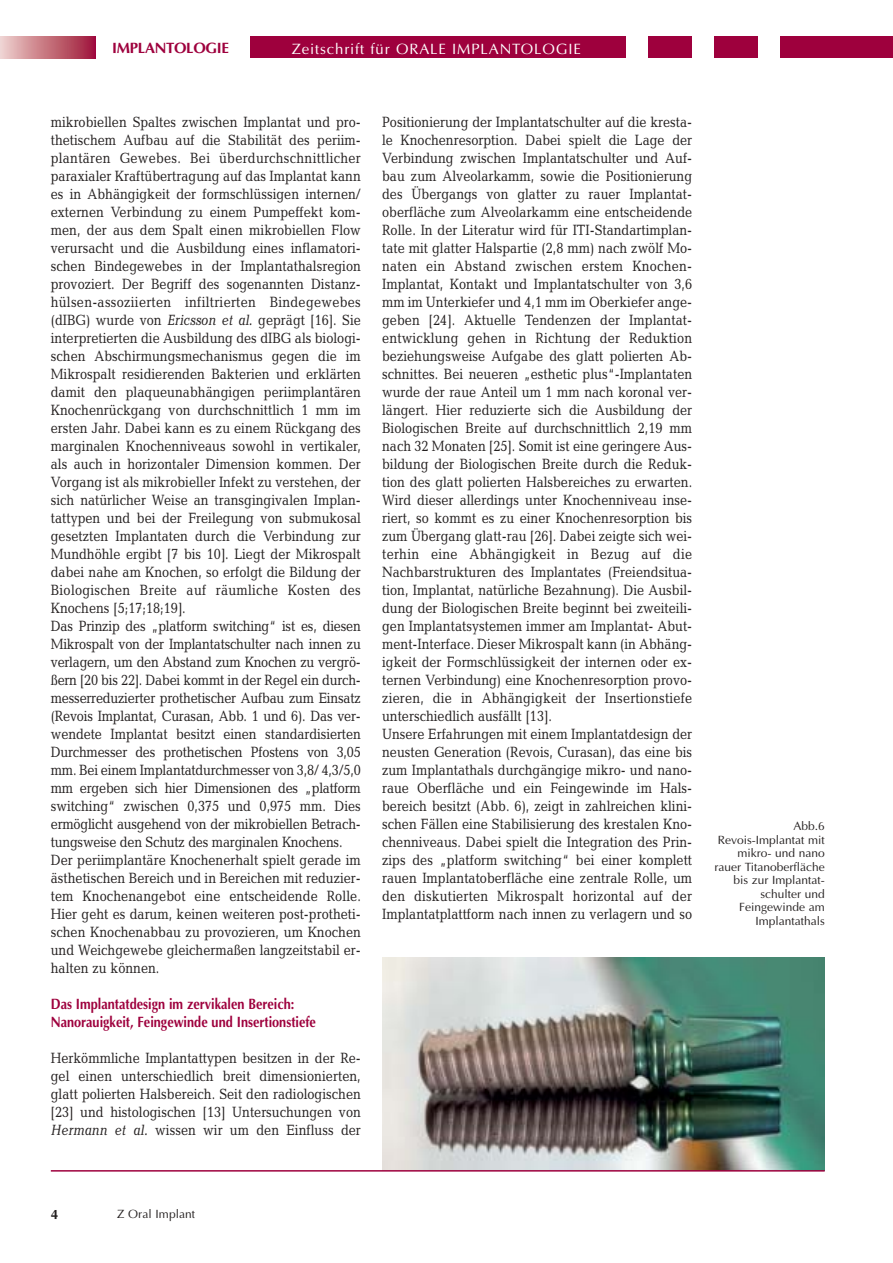
<style>
.page{position:relative;width:893px;height:1263px;background:#fff}
.page>*{position:absolute;margin:0;border:0;box-sizing:border-box;transform-origin:0 0}
.t1{font:15px/18px "Candida";color:#231f1f;scale:.85 1}
.t2{font:700 15px/18px "Optima";color:#9e003d;scale:.85 1}
.t3{font:15px "Optima";letter-spacing:.055em;color:#fff}
.t4{font:700 15px "Optima";letter-spacing:-.02em;color:#9e003d}
.t5{font:700 13.5px "Optima";color:#231f1f}
.t6{font:12px/13.5px "Optima";color:#231f1f;text-align:right}
.s1{font-style:italic}
</style>
<div class="page">
<div style="left:96px;top:37px;width:797px;height:21px;background:#9e003d"></div>
<div style="left:626px;top:27px;width:21px;height:46px;background:#fff"></div>
<div style="left:692px;top:24px;width:21px;height:47px;background:#fff"></div>
<div style="left:758px;top:26px;width:22px;height:46px;background:#fff"></div>
<svg style="left:0;top:37px;width:96px;height:21px;background:#c67280"></svg>
<div style="left:96px;top:25px;width:154px;height:43px;background:#fff"></div>
<img style="left:382px;top:957px;width:443px;height:213px">
<hr style="left:51px;top:1170px;width:774px;height:1px;background:#9e003d">
<p class="t4" style="left:112px;top:42px;width:118px">IMPLANTOLOGIE</p>
<p class="t3" style="left:292px;top:42px;width:291px">Zeitschrift für ORALE IMPLANTOLOGIE</p>
<p class="t1" style="left:51px;top:114px;width:366px">mikrobiellen Spaltes zwischen Implantat und pro&shy;thetischem Aufbau auf die Stabilität des periim&shy;plantären Gewebes. Bei überdurchschnittlicher paraxialer Kraftübertragung auf das Implantat kann es in Abhängigkeit der formschlüssigen internen/ externen Verbindung zu einem Pumpeffekt kom&shy;men, der aus dem Spalt einen mikrobiellen Flow verursacht und die Ausbildung eines inflamatori&shy;schen Bindegewebes in der Implantathalsregion provoziert. Der Begriff des sogenannten Distanz&shy;hülsen-assoziierten infiltrierten Bindegewebes (dIBG) wurde von <span class="s1">Ericsson et al.</span> geprägt [16]. Sie interpretierten die Ausbildung des dIBG als biologi&shy;schen Abschirmungsmechanismus gegen die im Mikrospalt residierenden Bakterien und erklärten damit den plaqueunabhängigen periimplantären Knochenrückgang von durchschnittlich 1 mm im ersten Jahr. Dabei kann es zu einem Rückgang des marginalen Knochenniveaus sowohl in vertikaler, als auch in horizontaler Dimension kommen. Der Vorgang ist als mikrobieller Infekt zu verstehen, der sich natürlicher Weise an transgingivalen Implan&shy;tattypen und bei der Freilegung von submukosal gesetzten Implantaten durch die Verbindung zur Mundhöhle ergibt [7 bis 10]. Liegt der Mikrospalt dabei nahe am Knochen, so erfolgt die Bildung der Biologischen Breite auf räumliche Kosten des Knochens [5;17;18;19].<br>Das Prinzip des „platform switching“ ist es, diesen Mikrospalt von der Implantatschulter nach innen zu verlagern, um den Abstand zum Knochen zu vergrö&shy;ßern [20 bis 22]. Dabei kommt in der Regel ein durch&shy;messerreduzierter prothetischer Aufbau zum Einsatz (Revois Implantat, Curasan, Abb. 1 und 6). Das ver&shy;wendete Implantat besitzt einen standardisierten Durchmesser des prothetischen Pfostens von 3,05 mm. Bei einem Implantatdurchmesser von 3,8/ 4,3/5,0 mm ergeben sich hier Dimensionen des „platform switching“ zwischen 0,375 und 0,975 mm. Dies ermöglicht ausgehend von der mikrobiellen Betrach&shy;tungsweise den Schutz des marginalen Knochens.<br>Der periimplantäre Knochenerhalt spielt gerade im ästhetischen Bereich und in Bereichen mit reduzier&shy;tem Knochenangebot eine entscheidende Rolle.<br>Hier geht es darum, keinen weiteren post-protheti&shy;schen Knochenabbau zu provozieren, um Knochen und Weichgewebe gleichermaßen langzeitstabil er&shy;halten zu können.</p>
<p class="t2" style="left:51px;top:996px;width:313px">Das Implantatdesign im zervikalen Bereich:<br>Nanorauigkeit, Feingewinde und Insertionstiefe</p>
<p class="t1" style="left:51px;top:1050px;width:366px;text-align:justify">Herkömmliche Implantattypen besitzen in der Re&shy;gel einen unterschiedlich breit dimensionierten, glatt polierten Halsbereich. Seit den radiologischen [23] und histologischen [13] Untersuchungen von <span class="s1">Hermann et al.</span> wissen wir um den Einfluss der</p>
<p class="t1" style="left:382px;top:114px;width:366px">Positionierung der Implantatschulter auf die kresta&shy;le Knochenresorption. Dabei spielt die Lage der Verbindung zwischen Implantatschulter und Auf&shy;bau zum Alveolarkamm, sowie die Positionierung des Übergangs von glatter zu rauer Implantat&shy;oberfläche zum Alveolarkamm eine entscheidende Rolle. In der Literatur wird für ITI-Standartimplan&shy;tate mit glatter Halspartie (2,8 mm) nach zwölf Mo&shy;naten ein Abstand zwischen erstem Knochen-Implantat, Kontakt und Implantatschulter von 3,6 mm im Unterkiefer und 4,1 mm im Oberkiefer ange&shy;geben [24]. Aktuelle Tendenzen der Implantat&shy;entwicklung gehen in Richtung der Reduktion beziehungsweise Aufgabe des glatt polierten Ab&shy;schnittes. Bei neueren „esthetic plus“-Implantaten wurde der raue Anteil um 1 mm nach koronal ver&shy;längert. Hier reduzierte sich die Ausbildung der Biologischen Breite auf durchschnittlich 2,19 mm nach 32 Monaten [25]. Somit ist eine geringere Aus&shy;bildung der Biologischen Breite durch die Reduk&shy;tion des glatt polierten Halsbereiches zu erwarten.<br>Wird dieser allerdings unter Knochenniveau inse&shy;riert, so kommt es zu einer Knochenresorption bis zum Übergang glatt-rau [26]. Dabei zeigte sich wei&shy;terhin eine Abhängigkeit in Bezug auf die Nachbarstrukturen des Implantates (Freiendsitua&shy;tion, Implantat, natürliche Bezahnung). Die Ausbil&shy;dung der Biologischen Breite beginnt bei zweiteili&shy;gen Implantatsystemen immer am Implantat- Abut&shy;ment-Interface. Dieser Mikrospalt kann (in Abhäng&shy;igkeit der Formschlüssigkeit der internen oder ex&shy;ternen Verbindung) eine Knochenresorption provo&shy;zieren, die in Abhängigkeit der Insertionstiefe unterschiedlich ausfällt [13].<br>Unsere Erfahrungen mit einem Implantatdesign der neusten Generation (Revois, Curasan), das eine bis zum Implantathals durchgängige mikro- und nano&shy;raue Oberfläche und ein Feingewinde im Hals&shy;bereich besitzt (Abb. 6), zeigt in zahlreichen klini&shy;schen Fällen eine Stabilisierung des krestalen Kno&shy;chenniveaus. Dabei spielt die Integration des Prin&shy;zips des „platform switching“ bei einer komplett rauen Implantatoberfläche eine zentrale Rolle, um den diskutierten Mikrospalt horizontal auf der Implantatplattform nach innen zu verlagern und so</p>
<p class="t6" style="left:714px;top:820px;width:112px">Abb.6<br>Revois-Implantat mit mikro- und nano rauer Titanoberfläche bis zur Implantat&shy;schulter und<br>Feingewinde am<br>Implantathals</p>
<p class="t5" style="left:51px;top:1208px;width:9px">4</p>
<p class="t6" style="left:117px;top:1209px;width:80px">Z Oral Implant</p>
</div>
